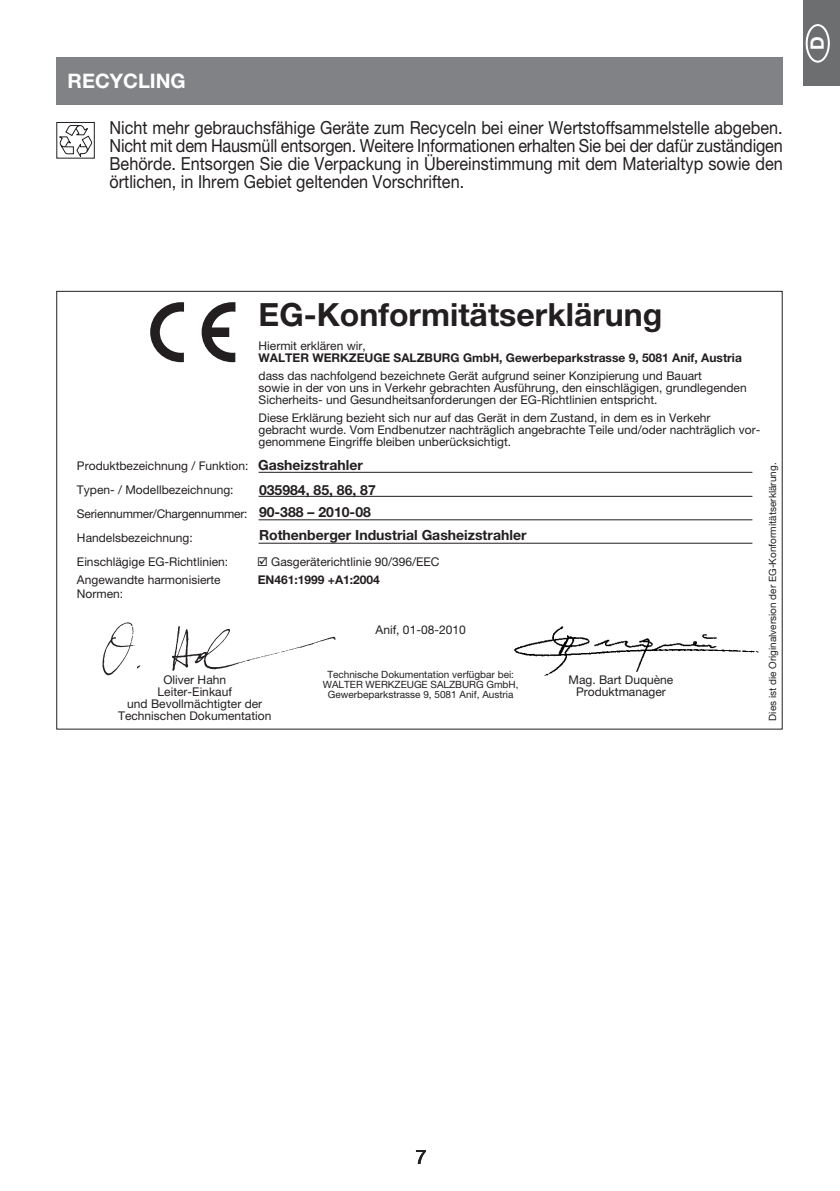
<style>
.page{position:relative;width:840px;height:1191px;background:#fff}
.page>*{position:absolute;margin:0;border:0;box-sizing:border-box;transform-origin:0 0}
.t1{font:700 32px "Helvetica Neue";color:#231f20}
.t2{font:700 20px "Helvetica Neue";color:#fff}
.t3{font:20px "Helvetica Neue";color:#231f20}
.t4{font:700 18.4px "Helvetica Neue";color:#fff}
.t5{font:18px/18px "Helvetica Neue";color:#231f20;text-align:justify;scale:.9 1}
.t6{font:700 14px/23.4px "Helvetica Neue";color:#231f20}
.t7{font:12px/12px "Helvetica Neue";color:#231f20}
.t8{font:700 12px "Helvetica Neue";color:#231f20}
.t9{font:10px/10px "Helvetica Neue";color:#231f20;text-align:center}
</style>
<div class="page">
<div style="left:802px;top:1px;width:37px;height:85px;background:#6d6e70"></div>
<svg style="left:805px;top:24px;width:24px;height:39px"></svg>
<div style="left:56px;top:57px;width:726px;height:48px;background:#808285"></div>
<svg style="left:59px;top:125px;width:34px;height:31px"></svg>
<div style="left:56px;top:122px;width:39px;height:36px;border:1px solid #231f20"></div>
<img style="left:514px;top:582px;width:269px;height:104px">
<img style="left:102px;top:622px;width:234px;height:54px">
<svg style="left:150px;top:302px;width:85px;height:60px"></svg>
<hr style="left:258px;top:472px;width:494px;height:1px;background:#231f20">
<hr style="left:258px;top:496px;width:494px;height:1px;background:#231f20">
<hr style="left:258px;top:519px;width:494px;height:1px;background:#231f20">
<hr style="left:258px;top:543px;width:494px;height:1px;background:#231f20">
<h2 class="t2" style="left:68px;top:74px;width:120px">RECYCLING</h2>
<p class="t5" style="left:109px;top:120px;width:749px">Nicht mehr gebrauchsfähige Geräte zum Recyceln bei einer Wertstoffsammelstelle abgeben.<br>Nicht mit dem Hausmüll entsorgen. Weitere Informationen erhalten Sie bei der dafür zuständigen Behörde. Entsorgen Sie die Verpackung in Übereinstimmung mit dem Materialtyp sowie den örtlichen, in Ihrem Gebiet geltenden Vorschriften.</p>
<h3 class="t4" style="left:810px;top:50px;width:15px;rotate:-90deg">D</h3>
<p class="t7" style="left:77px;top:454px;width:173px;line-height:24px">Produktbezeichnung / Funktion:<br>Typen- / Modellbezeichnung:<br>Seriennummer/Chargennummer:<br>Handelsbezeichnung:<br>Einschlägige EG-Richtlinien:</p>
<p class="t7" style="left:77px;top:573px;width:145px;line-height:14px">Angewandte harmonisierte<br>Normen:</p>
<h1 class="t1" style="left:258px;top:303px;width:405px">EG-Konformitätserklärung</h1>
<p class="t7" style="left:258px;top:340px;width:109px">Hiermit erklären wir,</p>
<p class="t8" style="left:258px;top:353px;width:484px">WALTER WERKZEUGE SALZBURG GmbH, Gewerbeparkstrasse 9, 5081 Anif, Austria</p>
<p class="t7" style="left:258px;top:370px;width:489px">dass das nachfolgend bezeichnete Gerät aufgrund seiner Konzipierung und Bauart<br>sowie in der von uns in Verkehr gebrachten Ausführung, den einschlägigen, grundlegenden<br>Sicherheits- und Gesundheitsanforderungen der EG-Richtlinien entspricht.</p>
<p class="t7" style="left:258px;top:412px;width:503px">Diese Erklärung bezieht sich nur auf das Gerät in dem Zustand, in dem es in Verkehr gebracht wurde. Vom Endbenutzer nachträglich angebrachte Teile und/oder nachträglich vor&shy;genommene Eingriffe bleiben unberücksichtigt.</p>
<p class="t6" style="left:258px;top:455px;width:106px">Gasheizstrahler</p>
<p class="t6" style="left:259px;top:501px;width:269px">90-388 – 2010-08<br>Rothenberger Industrial Gasheizstrahler</p>
<p class="t6" style="left:259px;top:479px;width:118px">035984, 85, 86, 87</p>
<p class="t7" style="left:271px;top:556px;width:170px">Gasgeräterichtlinie 90/396/EEC</p>
<p class="t8" style="left:257px;top:575px;width:124px">EN461:1999 +A1:2004</p>
<p class="t7" style="left:375px;top:624px;width:92px">Anif, 01-08-2010</p>
<p class="t9" style="left:322px;top:670px;width:197px">Technische Dokumentation verfügbar bei:<br>WALTER WERKZEUGE SALZBURG GmbH,<br>Gewerbeparkstrasse 9, 5081 Anif, Austria</p>
<p class="t7" style="left:163px;top:674px;width:64px">Oliver Hahn</p>
<p class="t7" style="left:568px;top:674px;width:106px">Mag. Bart Duquène</p>
<p class="t7" style="left:157px;top:686px;width:76px">Leiter-Einkauf</p>
<p class="t7" style="left:576px;top:686px;width:91px">Produktmanager</p>
<p class="t7" style="left:118px;top:698px;width:155px;text-align:center">und Bevollmächtigter der<br>Technischen Dokumentation</p>
<p class="t9" style="left:768px;top:720px;width:259px;rotate:-90deg">Dies ist die Originalversion der EG-Konformitätserklärung.</p>
<h2 class="t3" style="left:415px;top:1149px;width:13px">7</h2>
</div>
